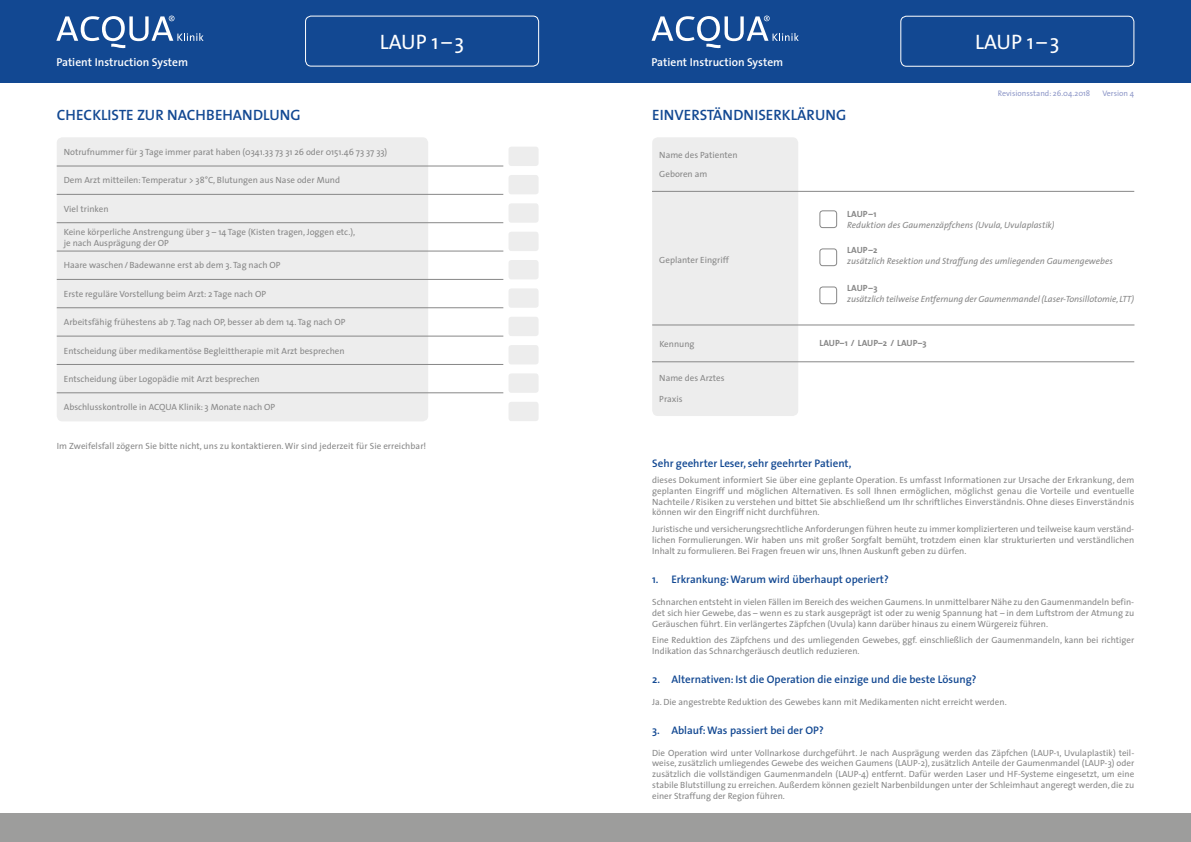
<style>
.page{position:relative;width:1191px;height:842px;background:#fff}
.page>*{position:absolute;margin:0;border:0;box-sizing:border-box;transform-origin:0 0}
.t1{font:21px "The Sans";letter-spacing:.005em;color:#fff}
.t2{font:600 15px "The Sans";color:#124892}
.t3{font:600 11.5px "The Sans";color:#fff}
.t4{font:600 11px "The Sans";color:#124892}
.t5{font:9px/10.8px "The Sans";color:#878787;text-align:justify}
.t6{font:italic 9px "The Sans";color:#878787}
.t7{font:700 9px "The Sans";letter-spacing:.01em;color:#878787}
.t8{font:8px "The Sans";color:#9099c9}
</style>
<div class="page">
<div style="left:57px;top:137px;width:371px;height:284px;background:#ededed;border-radius:6px"></div>
<div style="left:652px;top:137px;width:146px;height:279px;background:#ededed;border-radius:6px"></div>
<div style="left:508px;top:147px;width:30px;height:19px;background:#ededed;border-radius:3px"></div>
<div style="left:508px;top:175px;width:30px;height:19px;background:#ededed;border-radius:3px"></div>
<div style="left:508px;top:203px;width:30px;height:20px;background:#ededed;border-radius:3px"></div>
<div style="left:508px;top:232px;width:30px;height:19px;background:#ededed;border-radius:3px"></div>
<div style="left:508px;top:260px;width:30px;height:19px;background:#ededed;border-radius:3px"></div>
<div style="left:508px;top:288px;width:30px;height:20px;background:#ededed;border-radius:3px"></div>
<div style="left:508px;top:317px;width:30px;height:19px;background:#ededed;border-radius:3px"></div>
<div style="left:508px;top:345px;width:30px;height:19px;background:#ededed;border-radius:3px"></div>
<div style="left:508px;top:373px;width:30px;height:20px;background:#ededed;border-radius:3px"></div>
<div style="left:508px;top:402px;width:30px;height:19px;background:#ededed;border-radius:3px"></div>
<div style="left:0;top:0;width:1191px;height:82px;background:#124892"></div>
<div style="left:0;top:814px;width:1191px;height:28px;background:#9d9d9c"></div>
<div style="left:900px;top:16px;width:234px;height:51px;border:1px solid #fff;border-radius:6px"></div>
<div style="left:305px;top:16px;width:234px;height:50px;border:1px solid #fff;border-radius:6px"></div>
<svg style="left:651px;top:16px;width:147px;height:33px"></svg>
<svg style="left:56px;top:16px;width:148px;height:33px"></svg>
<hr style="left:652px;top:191px;width:482px;height:1px;background:#878787">
<hr style="left:652px;top:325px;width:482px;height:1px;background:#878787">
<hr style="left:652px;top:362px;width:482px;height:1px;background:#878787">
<hr style="left:57px;top:251px;width:446px;height:1px;background:#878787">
<hr style="left:57px;top:279px;width:446px;height:1px;background:#878787">
<hr style="left:57px;top:308px;width:446px;height:1px;background:#878787">
<hr style="left:57px;top:336px;width:446px;height:1px;background:#878787">
<hr style="left:57px;top:364px;width:446px;height:1px;background:#878787">
<hr style="left:57px;top:393px;width:446px;height:1px;background:#878787">
<hr style="left:57px;top:194px;width:446px;height:1px;background:#878787">
<hr style="left:57px;top:166px;width:446px;height:1px;background:#878787">
<hr style="left:57px;top:223px;width:446px;height:1px;background:#878787">
<div style="left:819px;top:211px;width:17px;height:17px;border:1px solid #878787;border-radius:3px"></div>
<div style="left:819px;top:287px;width:17px;height:17px;border:1px solid #878787;border-radius:3px"></div>
<div style="left:819px;top:249px;width:17px;height:17px;border:1px solid #878787;border-radius:3px"></div>
<h1 class="t1" style="left:380px;top:24px;width:86px">LAUP 1 –3</h1>
<h1 class="t1" style="left:975px;top:24px;width:86px">LAUP 1 –3</h1>
<p class="t3" style="left:56px;top:52px;width:133px">Patient Instruction System</p>
<p class="t3" style="left:651px;top:52px;width:133px">Patient Instruction System</p>
<h2 class="t2" style="left:57px;top:102px;width:245px">CHECKLISTE ZUR NACHBEHANDLUNG</h2>
<h2 class="t2" style="left:652px;top:102px;width:196px">EINVERSTÄNDNISERKLÄRUNG</h2>
<p class="t5" style="left:64px;top:146px;width:325px">Notrufnummer für 3 Tage immer parat haben (0341.33 73 31 26 oder 0151.46 73 37 33)</p>
<p class="t5" style="left:659px;top:149px;width:80px">Name des Patienten</p>
<p class="t5" style="left:64px;top:175px;width:278px">Dem Arzt mitteilen: Temperatur &gt; 38°C, Blutungen aus Nase oder Mund</p>
<p class="t5" style="left:659px;top:169px;width:50px">Geboren am</p>
<p class="t8" style="left:997px;top:86px;width:94px">Revisionsstand: 26.04.2018</p>
<p class="t8" style="left:1102px;top:86px;width:33px">Version 4</p>
<p class="t5" style="left:64px;top:203px;width:46px">Viel trinken</p>
<p class="t5" style="left:64px;top:227px;width:293px">Keine körperliche Anstrengung über 3 – 14 Tage (Kisten tragen, Joggen etc.), je nach Ausprägung der OP</p>
<p class="t5" style="left:64px;top:260px;width:218px">Haare waschen/Badewanne erst ab dem 3. Tag nach OP</p>
<p class="t5" style="left:64px;top:288px;width:204px">Erste reguläre Vorstellung beim Arzt: 2 Tage nach OP</p>
<p class="t5" style="left:64px;top:316px;width:283px">Arbeitsfähig frühestens ab 7. Tag nach OP, besser ab dem 14. Tag nach OP</p>
<p class="t5" style="left:64px;top:345px;width:282px">Entscheidung über medikamentöse Begleittherapie mit Arzt besprechen</p>
<p class="t5" style="left:64px;top:373px;width:197px">Entscheidung über Logopädie mit Arzt besprechen</p>
<p class="t5" style="left:64px;top:402px;width:213px">Abschlusskontrolle in ACQUA Klinik: 3 Monate nach OP</p>
<p class="t5" style="left:57px;top:441px;width:371px">Im Zweifelsfall zögern Sie bitte nicht, uns zu kontaktieren. Wir sind jederzeit für Sie erreichbar!</p>
<p class="t5" style="left:659px;top:254px;width:71px">Geplanter Eingriff</p>
<p class="t5" style="left:659px;top:338px;width:37px">Kennung</p>
<p class="t5" style="left:659px;top:373px;width:67px">Name des Arztes</p>
<p class="t5" style="left:659px;top:393px;width:25px">Praxis</p>
<p class="t7" style="left:847px;top:207px;width:31px">LAUP–1</p>
<p class="t6" style="left:847px;top:218px;width:209px">Reduktion des Gaumenzäpfchens (Uvula, Uvulaplastik)</p>
<p class="t7" style="left:847px;top:242px;width:32px">LAUP–2</p>
<p class="t6" style="left:847px;top:253px;width:267px">zusätzlich Resektion und Straffung des umliegenden Gaumengewebes</p>
<p class="t7" style="left:847px;top:281px;width:32px">LAUP–3</p>
<p class="t6" style="left:847px;top:292px;width:288px">zusätzlich teilweise Entfernung der Gaumenmandel (Laser-Tonsillotomie, LTT)</p>
<p class="t7" style="left:819px;top:336px;width:109px">LAUP–1 / LAUP–2 / LAUP–3</p>
<p class="t4" style="left:652px;top:454px;width:201px">Sehr geehrter Leser, sehr geehrter Patient,</p>
<p class="t5" style="left:652px;top:474px;width:483px">dieses Dokument informiert Sie über eine geplante Operation. Es umfasst Informationen zur Ursache der Erkrankung, dem geplanten Eingriff und möglichen Alternativen. Es soll Ihnen ermöglichen, möglichst genau die Vorteile und eventuelle Nachteile /Risiken zu verstehen und bittet Sie abschließend um Ihr schriftliches Einverständnis. Ohne dieses Einverständnis können wir den Eingriff nicht durchführen.</p>
<p class="t5" style="left:652px;top:523px;width:483px">Juristische und versicherungsrechtliche Anforderungen führen heute zu immer komplizierteren und teilweise kaum verständ&shy;lichen Formulierungen. Wir haben uns mit großer Sorgfalt bemüht, trotzdem einen klar strukturierten und verständlichen Inhalt zu formulieren. Bei Fragen freuen wir uns, Ihnen Auskunft geben zu dürfen.</p>
<p class="t4" style="left:652px;top:570px;width:8px">1.</p>
<p class="t4" style="left:671px;top:570px;width:219px">Erkrankung: Warum wird überhaupt operiert?</p>
<p class="t5" style="left:652px;top:596px;width:483px">Schnarchen entsteht in vielen Fällen im Bereich des weichen Gaumens. In unmittelbarer Nähe zu den Gaumenmandeln befin&shy;det sich hier Gewebe, das – wenn es zu stark ausgeprägt ist oder zu wenig Spannung hat – in dem Luftstrom der Atmung zu Geräuschen führt. Ein verlängertes Zäpfchen (Uvula) kann darüber hinaus zu einem Würgereiz führen.</p>
<p class="t5" style="left:652px;top:635px;width:483px">Eine Reduktion des Zäpfchens und des umliegenden Gewebes, ggf. einschließlich der Gaumenmandeln, kann bei richtiger<br>Indikation das Schnarchgeräusch deutlich reduzieren.</p>
<p class="t4" style="left:671px;top:670px;width:307px">Alternativen: Ist die Operation die einzige und die beste Lösung?</p>
<p class="t4" style="left:671px;top:721px;width:154px">Ablauf: Was passiert bei der OP?</p>
<p class="t4" style="left:652px;top:670px;width:9px">2.</p>
<p class="t5" style="left:652px;top:697px;width:356px">Ja. Die angestrebte Reduktion des Gewebes kann mit Medikamenten nicht erreicht werden.</p>
<p class="t4" style="left:652px;top:721px;width:9px">3.</p>
<p class="t5" style="left:652px;top:747px;width:483px">Die Operation wird unter Vollnarkose durchgeführt. Je nach Ausprägung werden das Zäpfchen (LAUP-1, Uvulaplastik) teil&shy;weise, zusätzlich umliegendes Gewebe des weichen Gaumens (LAUP-2), zusätzlich Anteile der Gaumenmandel (LAUP-3) oder zusätzlich die vollständigen Gaumenmandeln (LAUP-4) entfernt. Dafür werden Laser und HF-Systeme eingesetzt, um eine stabile Blutstillung zu erreichen. Außerdem können gezielt Narbenbildungen unter der Schleimhaut angeregt werden, die zu einer Straffung der Region führen.</p>
</div>
